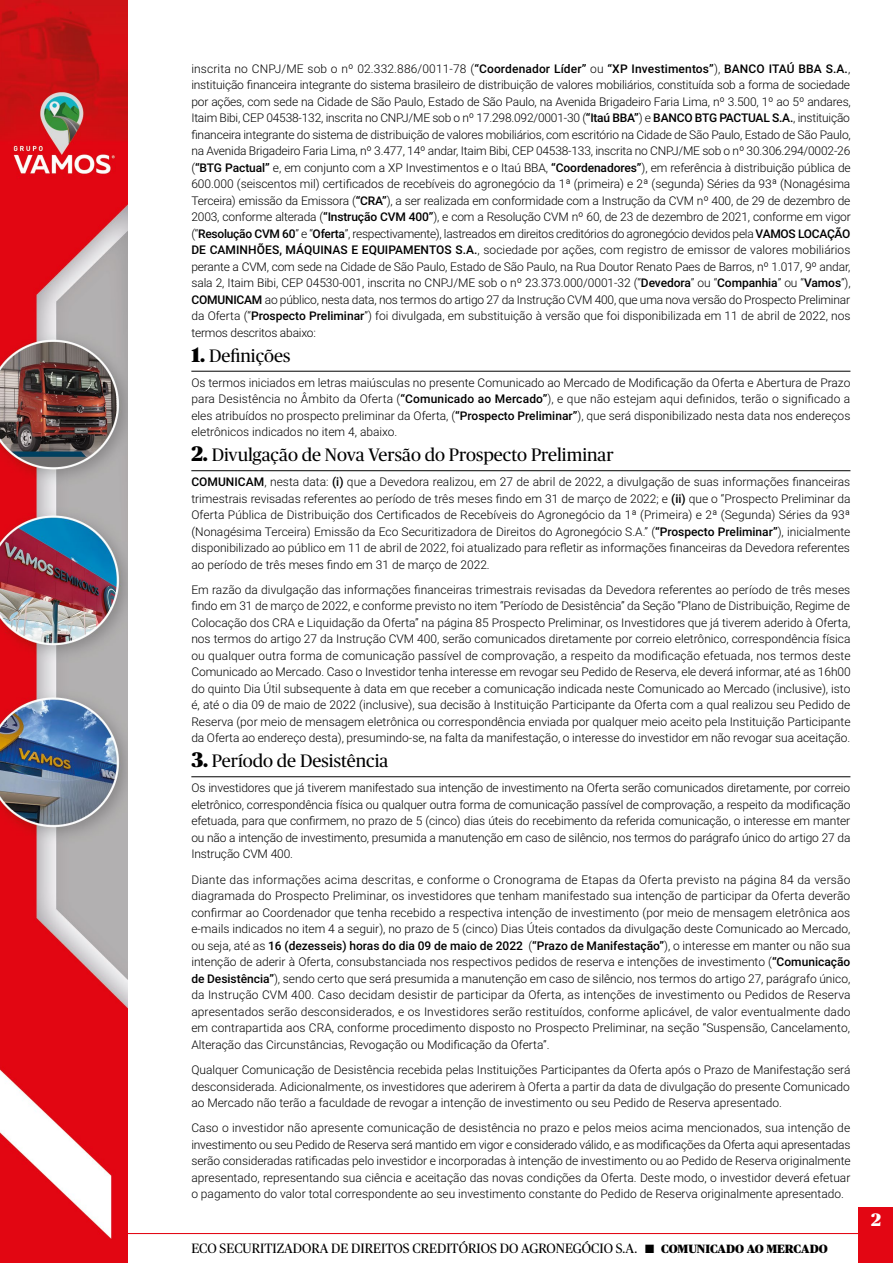
<style>
.page{position:relative;width:893px;height:1263px;background:#fff}
.page>*{position:absolute;margin:0;border:0;box-sizing:border-box;transform-origin:0 0}
.t1{font:18px "Publico";color:#000}
.t2{font:900 18px "Publico";color:#fff}
.t3{font:13.5px "Publico";color:#000}
.t4{font:300 12px/16.5px "Roboto";color:#000;text-align:justify}
.s1{font-weight:500}
.s2{font-weight:900;font-size:21px}
.s3{font-weight:300;font-size:12px}
.s4{font-weight:900;font-size:12px}
</style>
<div class="page">
<hr style="left:40px;top:1233px;width:819px;height:1px;background:#e30613">
<div style="left:859px;top:1208px;width:34px;height:55px;background:#e30613"></div>
<img style="left:0;top:0;width:127px;height:1263px">
<hr style="left:191px;top:371px;width:659px;height:1px;background:#000">
<hr style="left:191px;top:470px;width:659px;height:1px;background:#000">
<hr style="left:191px;top:776px;width:659px;height:1px;background:#000">
<p class="t4" style="left:191px;top:60px;width:661px">inscrita no CNPJ/ME sob o nº 02.332.886/0011-78 (<span class="s1">“Coordenador Líder”</span> ou <span class="s1">“XP Investimentos”</span>), <span class="s1">BANCO ITAÚ BBA S.A.</span>, instituição financeira integrante do sistema brasileiro de distribuição de valores mobiliários, constituída sob a forma de sociedade por ações, com sede na Cidade de São Paulo, Estado de São Paulo, na Avenida Brigadeiro Faria Lima, nº 3.500, 1º ao 5º andares, Itaim Bibi, CEP 04538-132, inscrita no CNPJ/ME sob o nº 17.298.092/0001-30 (<span class="s1">“Itaú BBA”</span>) e <span class="s1">BANCO BTG PACTUAL S.A.</span>, instituição financeira integrante do sistema de distribuição de valores mobiliários, com escritório na Cidade de São Paulo, Estado de São Paulo, na Avenida Brigadeiro Faria Lima, nº 3.477, 14º andar, Itaim Bibi, CEP 04538‐133, inscrita no CNPJ/ME sob o nº 30.306.294/0002‐26 (<span class="s1">“BTG Pactual”</span> e, em conjunto com a XP Investimentos e o Itaú BBA, <span class="s1">“Coordenadores”</span>), em referência à distribuição pública de 600.000 (seiscentos mil) certificados de recebíveis do agronegócio da 1ª (primeira) e 2ª (segunda) Séries da 93ª (Nonagésima Terceira) emissão da Emissora (<span class="s1">“CRA”</span>), a ser realizada em conformidade com a Instrução da CVM nº 400, de 29 de dezembro de 2003, conforme alterada (<span class="s1">“Instrução CVM 400”</span>), e com a Resolução CVM nº 60, de 23 de dezembro de 2021, conforme em vigor (“<span class="s1">Resolução CVM 60</span>” e “<span class="s1">Oferta</span>”, respectivamente), lastreados em direitos creditórios do agronegócio devidos pela <span class="s1">VAMOS LOCAÇÃO DE CAMINHÕES, MÁQUINAS E EQUIPAMENTOS S.A.</span>, sociedade por ações, com registro de emissor de valores mobiliários perante a CVM, com sede na Cidade de São Paulo, Estado de São Paulo, na Rua Doutor Renato Paes de Barros, nº 1.017, 9º andar, sala 2, Itaim Bibi, CEP 04530-001, inscrita no CNPJ/ME sob o nº 23.373.000/0001-32 (“<span class="s1">Devedora</span>” ou “<span class="s1">Companhia</span>” ou “<span class="s1">Vamos</span>”), <span class="s1">COMUNICAM</span> ao público, nesta data, nos termos do artigo 27 da Instrução CVM 400, que uma nova versão do Prospecto Preliminar da Oferta (“<span class="s1">Prospecto Preliminar</span>”) foi divulgada, em substituição à versão que foi disponibilizada em 11 de abril de 2022, nos termos descritos abaixo:</p>
<h1 class="t1" style="left:191px;top:346px;width:101px"><span class="s2">1.</span> Definições</h1>
<p class="t4" style="left:191px;top:374px;width:661px">Os termos iniciados em letras maiúsculas no presente Comunicado ao Mercado de Modificação da Oferta e Abertura de Prazo para Desistência no Âmbito da Oferta (<span class="s1">“Comunicado ao Mercado”</span>), e que não estejam aqui definidos, terão o significado a eles atribuídos no prospecto preliminar da Oferta, (<span class="s1">“Prospecto Preliminar”</span>), que será disponibilizado nesta data nos endereços eletrônicos indicados no item 4, abaixo.</p>
<h1 class="t1" style="left:191px;top:445px;width:424px"><span class="s2">2.</span> Divulgação de Nova Versão do Prospecto Preliminar</h1>
<p class="t4" style="left:191px;top:473px;width:661px"><span class="s1">COMUNICAM</span>, nesta data: <span class="s1">(i)</span> que a Devedora realizou, em 27 de abril de 2022, a divulgação de suas informações financeiras trimestrais revisadas referentes ao período de três meses findo em 31 de março de 2022; e <span class="s1">(ii)</span> que o “Prospecto Preliminar da Oferta Pública de Distribuição dos Certificados de Recebíveis do Agronegócio da 1ª (Primeira) e 2ª (Segunda) Séries da 93ª (Nonagésima Terceira) Emissão da Eco Securitizadora de Direitos do Agronegócio S.A.” (<span class="s1">“Prospecto Preliminar”</span>), inicialmente disponibilizado ao público em 11 de abril de 2022, foi atualizado para refletir as informações financeiras da Devedora referentes ao período de três meses findo em 31 de março de 2022.</p>
<p class="t4" style="left:191px;top:581px;width:661px">Em razão da divulgação das informações financeiras trimestrais revisadas da Devedora referentes ao período de três meses findo em 31 de março de 2022, e conforme previsto no item “Período de Desistência” da Seção “Plano de Distribuição, Regime de Colocação dos CRA e Liquidação da Oferta” na página 85 Prospecto Preliminar, os Investidores que já tiverem aderido à Oferta, nos termos do artigo 27 da Instrução CVM 400, serão comunicados diretamente por correio eletrônico, correspondência física ou qualquer outra forma de comunicação passível de comprovação, a respeito da modificação efetuada, nos termos deste Comunicado ao Mercado. Caso o Investidor tenha interesse em revogar seu Pedido de Reserva, ele deverá informar, até as 16h00 do quinto Dia Útil subsequente à data em que receber a comunicação indicada neste Comunicado ao Mercado (inclusive), isto é, até o dia 09 de maio de 2022 (inclusive), sua decisão à Instituição Participante da Oferta com a qual realizou seu Pedido de Reserva (por meio de mensagem eletrônica ou correspondência enviada por qualquer meio aceito pela Instituição Participante da Oferta ao endereço desta), presumindo-se, na falta da manifestação, o interesse do investidor em não revogar sua aceitação.</p>
<h1 class="t1" style="left:191px;top:751px;width:199px"><span class="s2">3.</span> Período de Desistência</h1>
<p class="t4" style="left:191px;top:779px;width:661px">Os investidores que já tiverem manifestado sua intenção de investimento na Oferta serão comunicados diretamente, por correio eletrônico, correspondência física ou qualquer outra forma de comunicação passível de comprovação, a respeito da modificação efetuada, para que confirmem, no prazo de 5 (cinco) dias úteis do recebimento da referida comunicação, o interesse em manter ou não a intenção de investimento, presumida a manutenção em caso de silêncio, nos termos do parágrafo único do artigo 27 da Instrução CVM 400.</p>
<p class="t4" style="left:191px;top:871px;width:661px">Diante das informações acima descritas, e conforme o Cronograma de Etapas da Oferta previsto na página 84 da versão diagramada do Prospecto Preliminar, os investidores que tenham manifestado sua intenção de participar da Oferta deverão confirmar ao Coordenador que tenha recebido a respectiva intenção de investimento (por meio de mensagem eletrônica aos e-mails indicados no item 4 a seguir), no prazo de 5 (cinco) Dias Úteis contados da divulgação deste Comunicado ao Mercado, ou seja, até as <span class="s1">16 (dezesseis) horas do dia 09 de maio de 2022</span> (<span class="s1">“Prazo de Manifestação”</span>), o interesse em manter ou não sua intenção de aderir à Oferta, consubstanciada nos respectivos pedidos de reserva e intenções de investimento (<span class="s1">“Comunicação de Desistência”</span>), sendo certo que será presumida a manutenção em caso de silêncio, nos termos do artigo 27, parágrafo único, da Instrução CVM 400. Caso decidam desistir de participar da Oferta, as intenções de investimento ou Pedidos de Reserva apresentados serão desconsiderados, e os Investidores serão restituídos, conforme aplicável, de valor eventualmente dado em contrapartida aos CRA, conforme procedimento disposto no Prospecto Preliminar, na seção “Suspensão, Cancelamento, Alteração das Circunstâncias, Revogação ou Modificação da Oferta”.</p>
<p class="t4" style="left:191px;top:1061px;width:661px">Qualquer Comunicação de Desistência recebida pelas Instituições Participantes da Oferta após o Prazo de Manifestação será desconsiderada. Adicionalmente, os investidores que aderirem à Oferta a partir da data de divulgação do presente Comunicado ao Mercado não terão a faculdade de revogar a intenção de investimento ou seu Pedido de Reserva apresentado.</p>
<p class="t4" style="left:191px;top:1119px;width:661px">Caso o investidor não apresente comunicação de desistência no prazo e pelos meios acima mencionados, sua intenção de investimento ou seu Pedido de Reserva será mantido em vigor e considerado válido, e as modificações da Oferta aqui apresentadas serão consideradas ratificadas pelo investidor e incorporadas à intenção de investimento ou ao Pedido de Reserva originalmente apresentado, representando sua ciência e aceitação das novas condições da Oferta. Deste modo, o investidor deverá efetuar o pagamento do valor total correspondente ao seu investimento constante do Pedido de Reserva originalmente apresentado.</p>
<p class="t3" style="left:191px;top:1241px;width:638px">ECO SECURITIZADORA DE DIREITOS CREDITÓRIOS DO AGRONEGÓCIO S.A. <span class="s3">■</span> <span class="s4">COMUNICADO AO MERCADO</span></p>
<h1 class="t2" style="left:871px;top:1209px;width:11px">2</h1>
</div>
